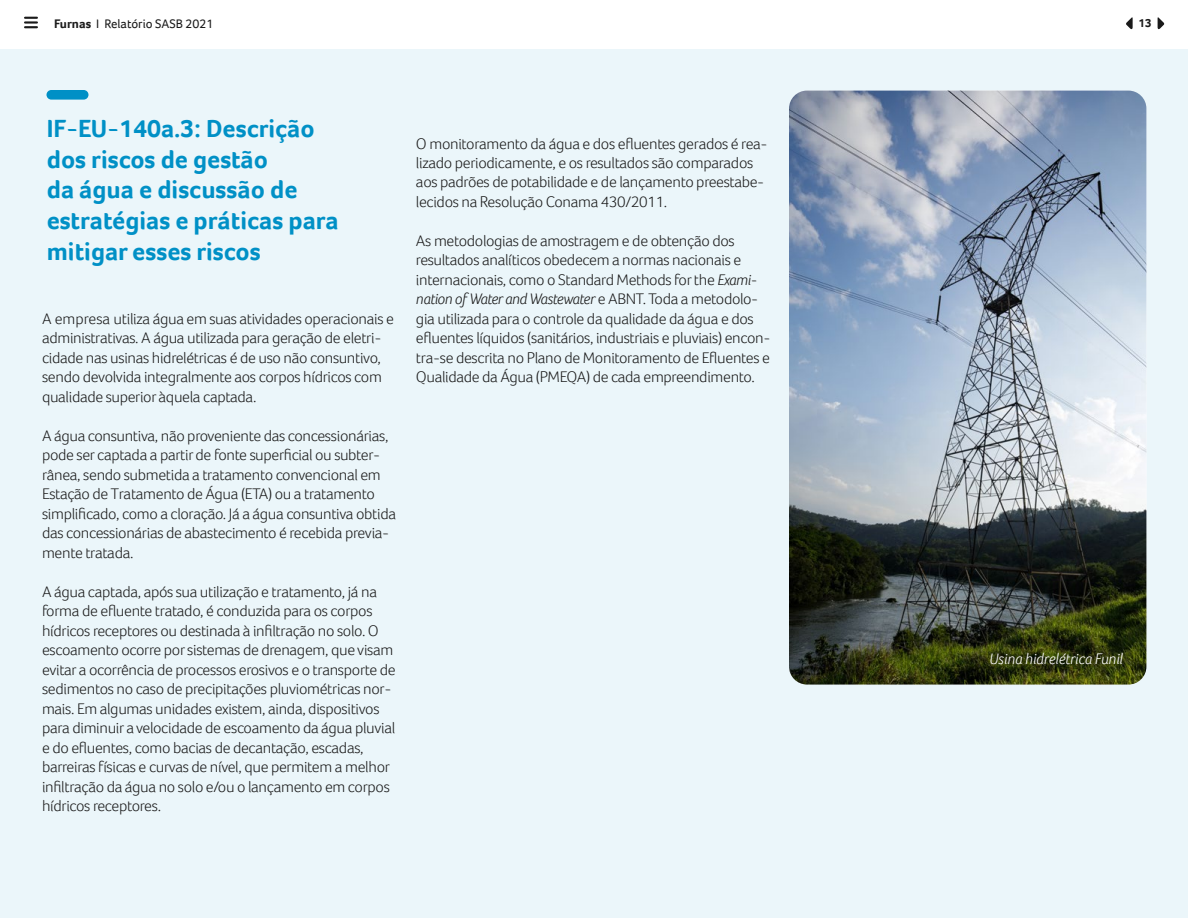
<style>
.page{position:relative;width:1188px;height:918px;background:#ebf6fa}
.page>*{position:absolute;margin:0;border:0;box-sizing:border-box;transform-origin:0 0}
.t1{font:700 25.5px/30.6px "Foco";color:#0090c6}
.t2{font:300 15.75px/19.5px "Foco";letter-spacing:-.02em;color:#1a1a1a}
.t3{font:italic 300 15.75px "Foco";color:#fff}
.t4{font:12.75px "Foco";color:#1a1a1a}
.t5{font:700 12px "Foco";color:#1a1a1a}
.s1{font-weight:700}
.s2{font-style:italic}
</style>
<div class="page">
<div style="left:47px;top:90px;width:41px;height:10px;background:#0090c6;border-radius:5px"></div>
<img style="left:789px;top:91px;width:357px;height:594px">
<div style="left:0;top:0;width:1188px;height:49px;background:#fff"></div>
<svg style="left:25px;top:17px;width:12px;height:11px"></svg>
<svg style="left:1126px;top:17px;width:7px;height:13px"></svg>
<svg style="left:1158px;top:17px;width:6px;height:13px"></svg>
<p class="t4" style="left:54px;top:15px;width:161px"><span class="s1">Furnas</span> I Relatório SASB 2021</p>
<p class="t5" style="left:1139px;top:15px;width:15px">13</p>
<h1 class="t1" style="left:47px;top:113px;width:294px">IF-EU-140a.3: Descrição dos riscos de gestão<br>da água e discussão de estratégias e práticas para mitigar esses riscos</h1>
<p class="t2" style="left:42px;top:309px;width:353px">A empresa utiliza água em suas atividades operacionais e administrativas. A água utilizada para geração de eletri&shy;cidade nas usinas hidrelétricas é de uso não consuntivo, sendo devolvida integralmente aos corpos hídricos com qualidade superior àquela captada.</p>
<p class="t2" style="left:42px;top:426px;width:356px">A água consuntiva, não proveniente das concessionárias, pode ser captada a partir de fonte superficial ou subter&shy;rânea, sendo submetida a tratamento convencional em Estação de Tratamento de Água (ETA) ou a tratamento simplificado, como a cloração. Já a água consuntiva obtida das concessionárias de abastecimento é recebida previa&shy;mente tratada.</p>
<p class="t2" style="left:42px;top:582px;width:355px">A água captada, após sua utilização e tratamento, já na forma de efluente tratado, é conduzida para os corpos hídricos receptores ou destinada à infiltração no solo. O escoamento ocorre por sistemas de drenagem, que visam evitar a ocorrência de processos erosivos e o transporte de sedimentos no caso de precipitações pluviométricas nor&shy;mais. Em algumas unidades existem, ainda, dispositivos para diminuir a velocidade de escoamento da água pluvial e do efluentes, como bacias de decantação, escadas, barreiras físicas e curvas de nível, que permitem a melhor infiltração da água no solo e/ou o lançamento em corpos hídricos receptores.</p>
<p class="t2" style="left:416px;top:133px;width:353px">O monitoramento da água e dos efluentes gerados é rea&shy;lizado periodicamente, e os resultados são comparados aos padrões de potabilidade e de lançamento preestabe&shy;lecidos na Resolução Conama 430/2011.</p>
<p class="t2" style="left:416px;top:231px;width:356px">As metodologias de amostragem e de obtenção dos resultados analíticos obedecem a normas nacionais e internacionais, como o Standard Methods for the <span class="s2">Exami&shy;nation of Water and Wastewater</span> e ABNT. Toda a metodolo&shy;gia utilizada para o controle da qualidade da água e dos efluentes líquidos (sanitários, industriais e pluviais) encon&shy;tra-se descrita no Plano de Monitoramento de Efluentes e Qualidade da Água (PMEQA) de cada empreendimento.</p>
<p class="t3" style="left:989px;top:648px;width:135px">Usina hidrelétrica Funil</p>
</div>
